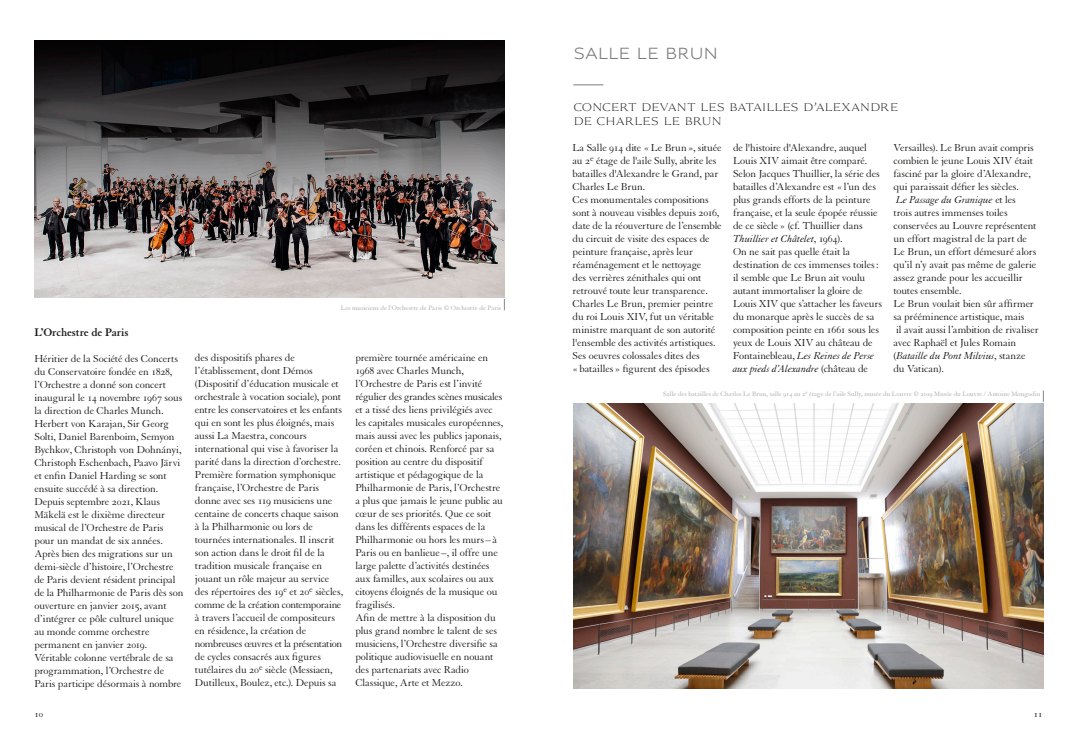
<style>
.page{position:relative;width:1078px;height:740px;background:#fff}
.page>*{position:absolute;margin:0;border:0;box-sizing:border-box;transform-origin:0 0}
.t1{font:16px "Louvre Sans Reg";letter-spacing:-.01em;color:#7c7c7c}
.t2{font:700 12px "Granjon LT Std";letter-spacing:-.005em;color:#1d1d1b}
.t3{font:11px/13px "Granjon LT Std";letter-spacing:-.015em;color:#1d1d1b}
.t4{font:11px/14px "Louvre Serif Reg";letter-spacing:-.01em;color:#1d1d1b}
.t5{font:10px "Granjon LT Std";color:#1d1d1b}
.t6{font:7px "Granjon LT Std";color:#a7a7a6}
.s1{font-style:italic}
</style>
<div class="page">
<hr style="left:573px;top:85px;width:30px;height:1px;background:#7c7c7c">
<img style="left:573px;top:403px;width:470px;height:286px">
<img style="left:34px;top:40px;width:470px;height:257px">
<p class="t6" style="left:341px;top:304px;width:162px">Les musiciens de l'Orchestre de Paris © Orchestre de Paris</p>
<p class="t2" style="left:34px;top:325px;width:95px">L’Orchestre de Paris</p>
<p class="t3" style="left:34px;top:352px;width:150px">Héritier de la Société des Concerts du Conservatoire fondée en 1828, l’Orchestre a donné son concert inaugural le 14 novembre 1967 sous la direction de Charles Munch.<br>Herbert von Karajan, Sir Georg<br>Solti, Daniel Barenboim, Semyon<br>Bychkov, Christoph von Dohnányi,<br>Christoph Eschenbach, Paavo Järvi et enfin Daniel Harding se sont ensuite succédé à sa direction.<br>Depuis septembre 2021, Klaus<br>Mäkelä est le dixième directeur musical de l’Orchestre de Paris pour un mandat de six années.<br>Après bien des migrations sur un demi-siècle d’histoire, l’Orchestre de Paris devient résident principal de la Philharmonie de Paris dès son ouverture en janvier 2015, avant d’intégrer ce pôle culturel unique au monde comme orchestre permanent en janvier 2019.<br>Véritable colonne vertébrale de sa programmation, l’Orchestre de<br>Paris participe désormais à nombre</p>
<p class="t3" style="left:195px;top:352px;width:150px">des dispositifs phares de l’établissement, dont Démos (Dispositif d’éducation musicale et orchestrale à vocation sociale), pont entre les conservatoires et les enfants qui en sont les plus éloignés, mais aussi La Maestra, concours international qui vise à favoriser la parité dans la direction d’orchestre.<br>Première formation symphonique française, l’Orchestre de Paris donne avec ses 119 musiciens une centaine de concerts chaque saison à la Philharmonie ou lors de tournées internationales. Il inscrit son action dans le droit fil de la tradition musicale française en jouant un rôle majeur au service des répertoires des 19<sup>e</sup> et 20<sup>e</sup> siècles, comme de la création contemporaine à travers l’accueil de compositeurs en résidence, la création de nombreuses œuvres et la présentation de cycles consacrés aux figures tutélaires du 20<sup>e</sup> siècle (Messiaen, Dutilleux, Boulez, etc.). Depuis sa</p>
<p class="t3" style="left:355px;top:352px;width:149px">première tournée américaine en 1968 avec Charles Munch, l’Orchestre de Paris est l’invité régulier des grandes scènes musicales et a tissé des liens privilégiés avec les capitales musicales européennes, mais aussi avec les publics japonais, coréen et chinois. Renforcé par sa position au centre du dispositif artistique et pédagogique de la Philharmonie de Paris, l’Orchestre a plus que jamais le jeune public au cœur de ses priorités. Que ce soit dans les différents espaces de la Philharmonie ou hors les murs–à Paris ou en banlieue–, il offre une large palette d’activités destinées aux familles, aux scolaires ou aux citoyens éloignés de la musique ou fragilisés.<br>Afin de mettre à la disposition du plus grand nombre le talent de ses musiciens, l’Orchestre diversifie sa politique audiovisuelle en nouant des partenariats avec Radio Classique, Arte et Mezzo.</p>
<h1 class="t1" style="left:573px;top:43px;width:146px">SALLE LE B RUN</h1>
<p class="t4" style="left:573px;top:100px;width:326px">CONCERT DEVANT LES BATAILLES D’ALEXANDRE<br>DE CHARLES LE BRUN</p>
<p class="t3" style="left:893px;top:141px;width:147px">Versailles). Le Brun avait compris combien le jeune Louis XIV était fasciné par la gloire d’Alexandre, qui paraissait défier les siècles.<br><span class="s1">Le Passage du Granique</span> et les<br>trois autres immenses toiles conservées au Louvre représentent un effort magistral de la part de<br>Le Brun, un effort démesuré alors qu’il n’y avait pas même de galerie assez grande pour les accueillir toutes ensemble.<br>Le Brun voulait bien sûr affirmer sa prééminence artistique, mais<br>il avait aussi l’ambition de rivaliser avec Raphaël et Jules Romain (<span class="s1">Bataille du Pont Milvius</span>, stanze du Vatican).</p>
<p class="t3" style="left:572px;top:141px;width:151px">La Salle 914 dite «Le Brun», située au 2<sup>e</sup> étage de l'aile Sully, abrite les batailles d'Alexandre le Grand, par Charles Le Brun.<br>Ces monumentales compositions sont à nouveau visibles depuis 2016, date de la réouverture de l’ensemble du circuit de visite des espaces de peinture française, après leur réaménagement et le nettoyage<br>des verrières zénithales qui ont retrouvé toute leur transparence.<br>Charles Le Brun, premier peintre du roi Louis XIV, fut un véritable ministre marquant de son autorité l'ensemble des activités artistiques.<br>Ses oeuvres colossales dites des «batailles » figurent des épisodes</p>
<p class="t3" style="left:733px;top:141px;width:150px">de l'histoire d'Alexandre, auquel Louis XIV aimait être comparé.<br>Selon Jacques Thuillier, la série des batailles d’Alexandre est «l’un des plus grands efforts de la peinture française, et la seule épopée réussie de ce siècle » (cf. Thuillier dans <span class="s1">Thuillier et Châtelet</span>, 1964).<br>On ne sait pas quelle était la destination de ces immenses toiles: il semble que Le Brun ait voulu autant immortaliser la gloire de Louis XIV que s’attacher les faveurs du monarque après le succès de sa composition peinte en 1661 sous les yeux de Louis XIV au château de Fontainebleau, <span class="s1">Les Reines de Perse aux pieds d’Alexandre</span> (château de</p>
<p class="t6" style="left:663px;top:390px;width:378px">Salle des batailles de Charles Le Brun, salle 914 au 2<sup>e</sup> étage de l’aile Sully, musée du Louvre © 2019 Musée du Louvre / Antoine Mongodin</p>
<p class="t5" style="left:34px;top:708px;width:10px">10</p>
<p class="t5" style="left:1033px;top:708px;width:10px">11</p>
</div>
